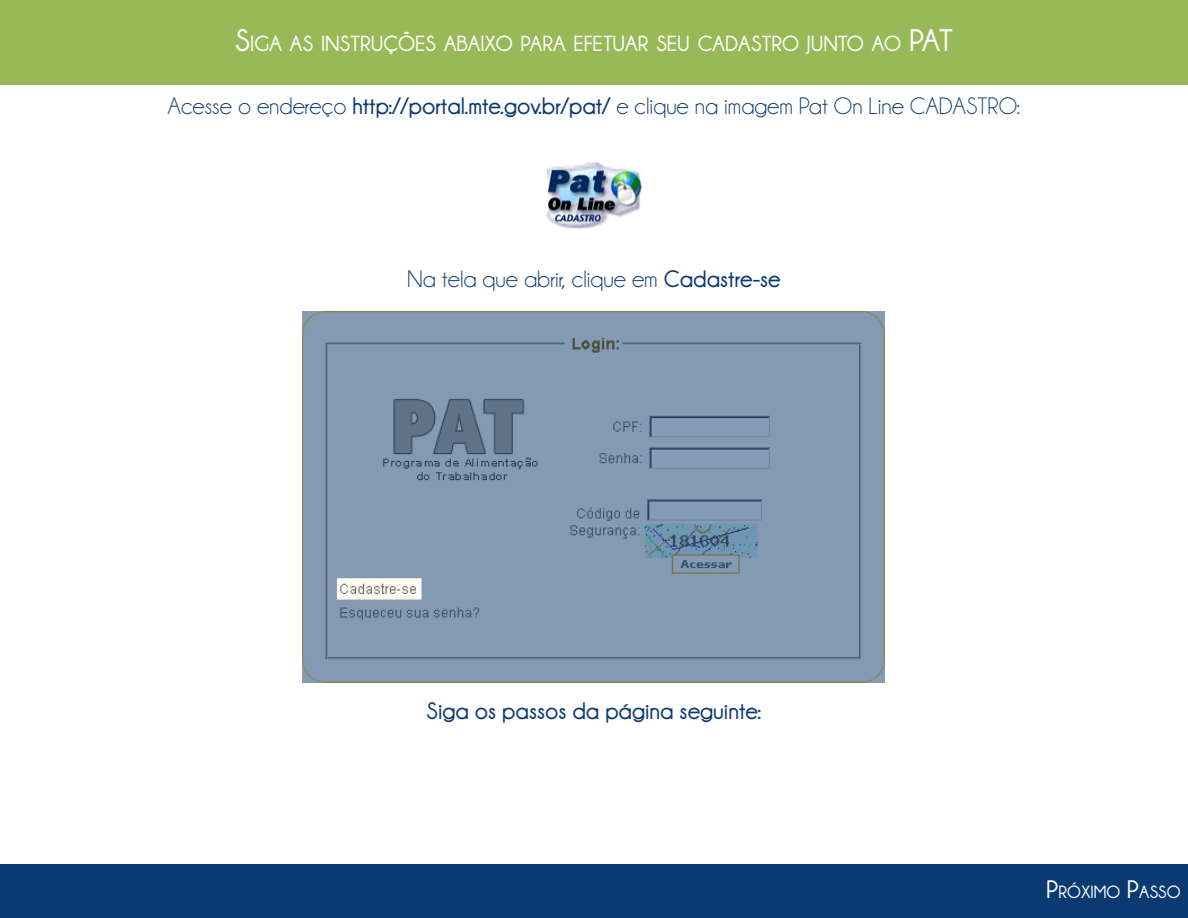
<style>
.page{position:relative;width:1188px;height:918px;background:#fff}
.page>*{position:absolute;margin:0;border:0;box-sizing:border-box;transform-origin:0 0}
.t1{font:24px "Champagne&Limousines";color:#0b3a72}
.t2{font:700 24px "Champagne&Limousines";color:#0b3a72}
.t3{font:700 22.05px "Champagne&Limousines";color:#fff}
.t4{font:700 17.85px "Champagne&Limousines";color:#fff}
.s1{font-size:31.5px}
.s2{font-weight:700}
.s3{font-size:25.5px}
</style>
<div class="page">
<img style="left:546px;top:162px;width:96px;height:67px">
<div style="left:0;top:0;width:1188px;height:85px;background:#99b958"></div>
<div style="left:594px;top:864px;width:594px;height:54px;background:#0b3a72"></div>
<img style="left:303px;top:311px;width:581px;height:371px">
<div style="left:0;top:864px;width:594px;height:54px;background:#0b3a72"></div>
<p class="t3" style="left:235px;top:31px;width:689px"><span class="s1">S</span>IGA AS INSTRUÇÕES ABAIXO PARA EFETUAR SEU CADASTRO JUNTO AO <span class="s1">PAT</span></p>
<p class="t1" style="left:168px;top:92px;width:854px">Acesse o endereço <span class="s2">http://portal.mte.gov.br/pat/</span> e clique na imagem Pat On Line CADASTRO:</p>
<p class="t1" style="left:407px;top:265px;width:375px">Na tela que abrir, clique em <span class="s2">Cadastre-se</span></p>
<p class="t2" style="left:427px;top:697px;width:336px">Siga os passos da página seguinte:</p>
<p class="t4" style="left:1046px;top:882px;width:136px"><span class="s3">P</span>RÓXIMO <span class="s3">P</span>ASSO</p>
</div>
